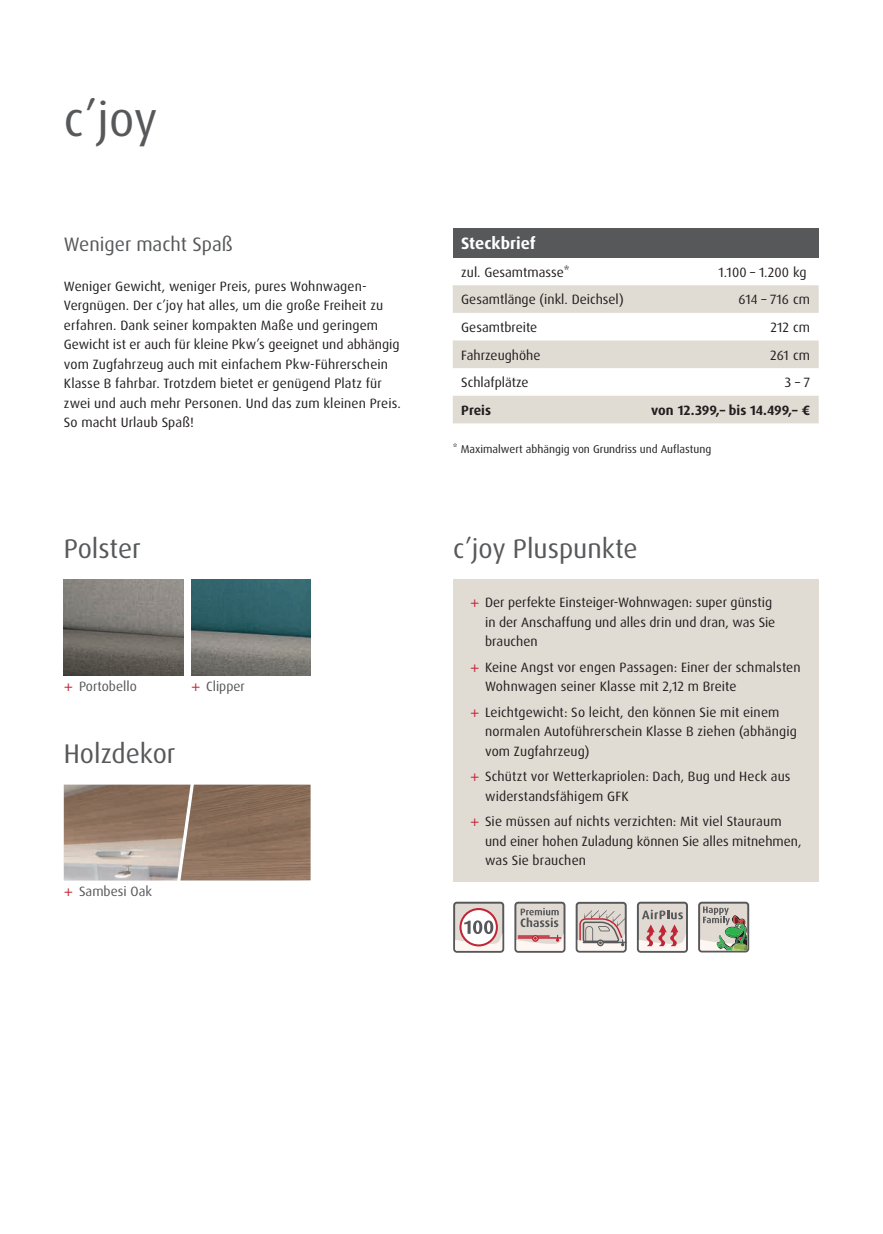
<style>
.page{position:relative;width:883px;height:1234px;background:#fff}
.page>*{position:absolute;margin:0;border:0;box-sizing:border-box;transform-origin:0 0}
.t1{font:48px "Dax OT";color:#57585a}
.t2{font:27px "Dax OT";color:#57585a}
.t3{font:19.5px "Dax OT";color:#57585a}
.t4{font:700 16.5px "Dax OT";color:#fff}
.t5{font:13.5px/19.5px "Dax OT";letter-spacing:.005em;color:#231f20}
.t6{font:700 13.5px "Dax OT";color:#231f20}
.t7{font:13.5px "Dax OT";color:#57585a}
.t8{font:11.25px "Dax OT";color:#231f20}
</style>
<div class="page">
<div style="left:453px;top:579px;width:365px;height:303px;background:#e1dcd3"></div>
<img style="left:64px;top:579px;width:119px;height:96px">
<img style="left:191px;top:579px;width:119px;height:96px">
<svg style="left:636px;top:901px;width:51px;height:51px;background:#cab7b4"></svg>
<svg style="left:575px;top:901px;width:51px;height:51px;background:#c3b8b5"></svg>
<svg style="left:698px;top:901px;width:51px;height:51px;background:#a9afa0"></svg>
<svg style="left:453px;top:901px;width:51px;height:51px"></svg>
<svg style="left:514px;top:901px;width:51px;height:51px;background:#c6b9b6"></svg>
<svg style="left:64px;top:784px;width:116px;height:96px;background:#a39083"></svg>
<img style="left:180px;top:784px;width:130px;height:96px">
<div style="left:452px;top:227px;width:366px;height:30px;background:#57585a"></div>
<svg style="left:452px;top:285px;width:366px;height:138px;fill:#e1dcd3"></svg>
<h1 class="t1" style="left:64px;top:89px;width:95px">c’joy</h1>
<h3 class="t3" style="left:64px;top:232px;width:170px">Weniger macht Spaß</h3>
<p class="t5" style="left:64px;top:276px;width:338px">Weniger Gewicht, weniger Preis, pures Wohnwagen-Vergnügen. Der c’joy hat alles, um die große Freiheit zu erfahren. Dank seiner kompakten Maße und geringem Gewicht ist er auch für kleine Pkw’s geeignet und abhängig vom Zugfahrzeug auch mit einfachem Pkw-Führerschein Klasse B fahrbar. Trotzdem bietet er genügend Platz für zwei und auch mehr Personen. Und das zum kleinen Preis.<br>So macht Urlaub Spaß!</p>
<p class="t4" style="left:461px;top:233px;width:76px">Steckbrief</p>
<p class="t5" style="left:461px;top:262px;width:110px">zul. Gesamtmasse*</p>
<p class="t5" style="left:718px;top:262px;width:90px">1.100 – 1.200 kg</p>
<p class="t5" style="left:461px;top:290px;width:164px">Gesamtlänge (inkl. Deichsel)</p>
<p class="t5" style="left:738px;top:290px;width:73px">614 – 716 cm</p>
<p class="t5" style="left:461px;top:317px;width:78px">Gesamtbreite</p>
<p class="t5" style="left:770px;top:317px;width:41px">212 cm</p>
<p class="t5" style="left:461px;top:345px;width:81px">Fahrzeughöhe</p>
<p class="t5" style="left:770px;top:345px;width:41px">261 cm</p>
<p class="t5" style="left:461px;top:373px;width:69px">Schlafplätze</p>
<p class="t5" style="left:784px;top:373px;width:27px">3 – 7</p>
<p class="t6" style="left:461px;top:401px;width:31px">Preis</p>
<p class="t6" style="left:651px;top:401px;width:160px">von 12.399,– bis 14.499,– €</p>
<p class="t8" style="left:452px;top:442px;width:260px">* Maximalwert abhängig von Grundriss und Auflastung</p>
<p class="t6" style="left:653px;top:401px;width:51px">von 11 8</p>
<p class="t6" style="left:756px;top:401px;width:20px">3 8</p>
<h2 class="t2" style="left:64px;top:531px;width:79px">Polster</h2>
<h2 class="t2" style="left:453px;top:531px;width:186px">c’joy Pluspunkte</h2>
<p class="t7" style="left:79px;top:677px;width:59px">Portobello</p>
<p class="t7" style="left:206px;top:677px;width:40px">Clipper</p>
<h2 class="t2" style="left:64px;top:736px;width:113px">Holzdekor</h2>
<p class="t7" style="left:79px;top:882px;width:74px">Sambesi Oak</p>
<p class="t5" style="left:485px;top:592px;width:292px">Der perfekte Einsteiger-Wohnwagen: super günstig in der Anschaffung und alles drin und dran, was Sie brauchen</p>
<p class="t5" style="left:485px;top:657px;width:317px">Keine Angst vor engen Passagen: Einer der schmalsten<br>Wohnwagen seiner Klasse mit 2,12 m Breite</p>
<p class="t5" style="left:485px;top:702px;width:313px">Leichtgewicht: So leicht, den können Sie mit einem normalen Autoführerschein Klasse B ziehen (abhängig vom Zugfahrzeug)</p>
<p class="t5" style="left:485px;top:766px;width:307px">Schützt vor Wetterkapriolen: Dach, Bug und Heck aus widerstandsfähigem GFK</p>
<p class="t5" style="left:485px;top:811px;width:318px">Sie müssen auf nichts verzichten: Mit viel Stauraum und einer hohen Zuladung können Sie alles mitnehmen, was Sie brauchen</p>
</div>
